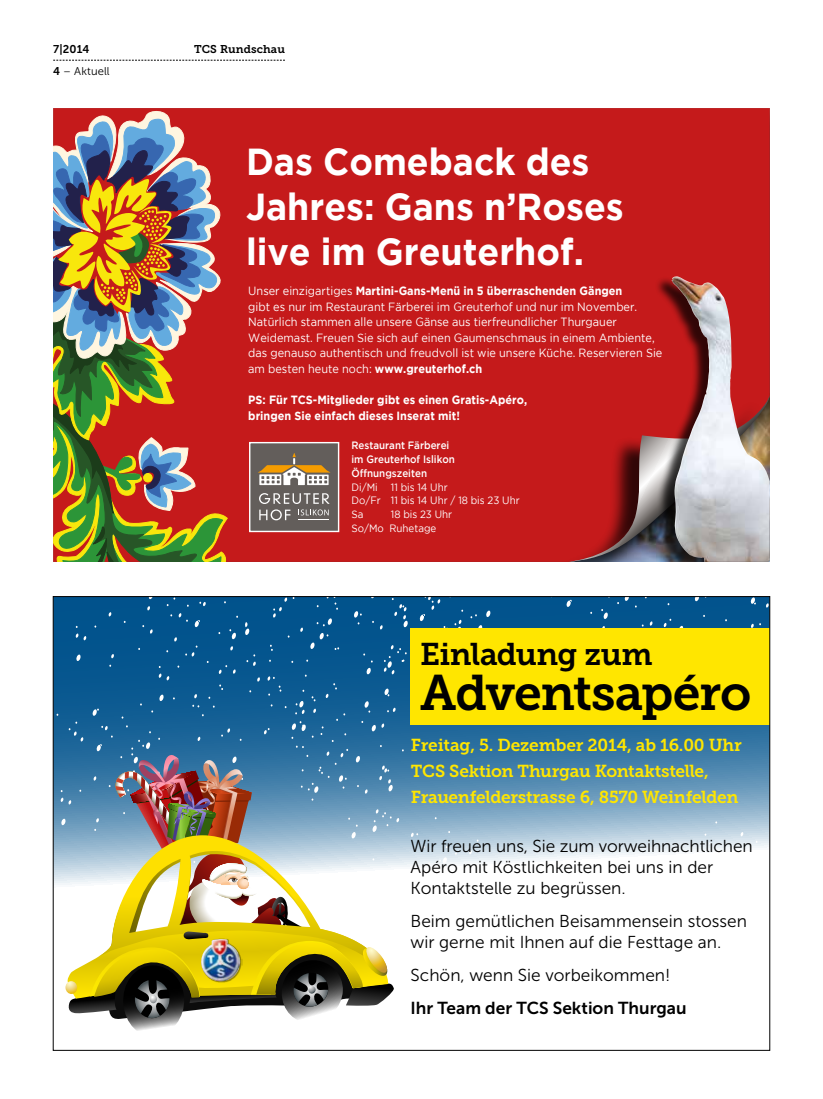
<style>
.page{position:relative;width:823px;height:1099px;background:#fff}
.page>*{position:absolute;margin:0;border:0;box-sizing:border-box;transform-origin:0 0}
.t1{font:49.75px "Museo Slab 700";letter-spacing:-.025em;color:#000}
.t2{font:700 37.5px/45px "Gotham";color:#fff;scale:.95 1}
.t3{font:31.25px "Museo Slab 700";letter-spacing:-.02em;color:#000}
.t4{font:17.25px/20.8px "Museo Sans 300";color:#000}
.t5{font:17.25px/26.1px "Museo Slab 700";letter-spacing:-.015em;color:#ffe600}
.t6{font:17.25px "Museo Sans 700";color:#000}
.t7{font:11.88px/15.6px "Gotham";color:#fff;scale:.92 1}
.t8{font:700 11.88px/15.6px "Gotham";color:#fff;scale:.92 1}
.t9{font:11.25px "Museo Slab 700";letter-spacing:.01em;color:#000}
.t10{font:11.25px "Museo Sans 300";letter-spacing:.01em;color:#000}
.t11{font:11.25px "Museo Sans 700";color:#000}
.t12{font:10.62px/13.8px "Gotham";color:#fff;scale:.92 1}
.t13{font:500 10.62px/13.8px "Gotham";color:#fff;scale:.92 1}
.s1{font-family:"Museo Sans 700"}
.s2{font-weight:700}
</style>
<div class="page">
<svg style="left:53px;top:60px;width:232px;height:1px"></svg>
<svg style="left:55px;top:598px;width:512px;height:287px"></svg>
<svg style="left:56px;top:697px;width:425px;height:188px"></svg>
<svg style="left:379px;top:598px;width:188px;height:255px;background:#6798ba"></svg>
<svg style="left:72px;top:598px;width:425px;height:151px;background:#115d93"></svg>
<svg style="left:154px;top:598px;width:216px;height:156px;background:#105c93"></svg>
<svg style="left:567px;top:725px;width:200px;height:133px;background:#78a3c2"></svg>
<svg style="left:300px;top:627px;width:3px;height:5px"></svg>
<svg style="left:246px;top:660px;width:10px;height:6px"></svg>
<svg style="left:267px;top:676px;width:7px;height:4px"></svg>
<svg style="left:273px;top:598px;width:21px;height:19px"></svg>
<svg style="left:327px;top:618px;width:5px;height:7px"></svg>
<svg style="left:245px;top:622px;width:4px;height:13px"></svg>
<svg style="left:291px;top:723px;width:5px;height:7px"></svg>
<svg style="left:310px;top:632px;width:14px;height:17px"></svg>
<svg style="left:325px;top:683px;width:12px;height:15px"></svg>
<svg style="left:334px;top:647px;width:5px;height:3px"></svg>
<svg style="left:295px;top:700px;width:8px;height:7px"></svg>
<svg style="left:197px;top:736px;width:3px;height:5px"></svg>
<svg style="left:221px;top:728px;width:9px;height:8px"></svg>
<svg style="left:263px;top:728px;width:6px;height:6px"></svg>
<div style="left:526px;top:598px;width:241px;height:30px;background:#02548d"></div>
<svg style="left:65px;top:754px;width:329px;height:277px"></svg>
<img style="left:200px;top:937px;width:42px;height:46px">
<img style="left:200px;top:939px;width:40px;height:42px">
<div style="left:410px;top:628px;width:359px;height:97px;background:#ffe600"></div>
<div style="left:228px;top:108px;width:541px;height:454px;background:#c51a1b"></div>
<svg style="left:53px;top:108px;width:175px;height:454px;background:#95694b"></svg>
<div style="left:544px;top:399px;width:218px;height:163px;background:#c51a1b"></div>
<svg style="left:568px;top:395px;width:86px;height:167px"></svg>
<div style="left:249px;top:442px;width:89px;height:89px;background:#635e5b"></div>
<div style="left:249px;top:442px;width:90px;height:90px;border:1px solid #fff"></div>
<svg style="left:259px;top:493px;width:70px;height:27px"></svg>
<hr style="left:298px;top:519px;width:30px;height:1px;background:#fff">
<svg style="left:258px;top:453px;width:72px;height:32px"></svg>
<div style="left:654px;top:276px;width:115px;height:286px;background:#000;opacity:.75"></div>
<img style="left:671px;top:277px;width:98px;height:285px">
<p class="t11" style="left:53px;top:43px;width:38px">7|2014</p>
<p class="t9" style="left:194px;top:43px;width:92px">TCS Rundschau</p>
<p class="t10" style="left:53px;top:65px;width:58px"><span class="s1">4</span> – Aktuell</p>
<h2 class="t2" style="left:246px;top:138px;width:399px">Das Comeback des<br>Jahres: Gans n’Roses live im Greuterhof.</h2>
<p class="t7" style="left:248px;top:283px;width:451px">Unser einzigartiges <span class="s2">Martini-Gans-Menü in 5 überraschenden Gängen<br></span>gibt es nur im Restaurant Färberei im Greuterhof und nur im November.<br>Natürlich stammen alle unsere Gänse aus tierfreundlicher Thurgauer Weidemast. Freuen Sie sich auf einen Gaumenschmaus in einem Ambiente, das genauso authentisch und freudvoll ist wie unsere Küche. Reservieren Sie am besten heute noch: <span class="s2">www.greuterhof.ch</span></p>
<p class="t8" style="left:248px;top:392px;width:304px">PS: Für TCS-Mitglieder gibt es einen Gratis-Apéro, bringen Sie einfach dieses Inserat mit!</p>
<p class="t13" style="left:351px;top:438px;width:114px">Restaurant Färberei im Greuterhof Islikon<br>Öffnungszeiten</p>
<p class="t12" style="left:351px;top:480px;width:184px">Di/Mi 11 bis 14 Uhr<br>Do/Fr 11 bis 14 Uhr / 18 bis 23 Uhr<br>Sa</p>
<p class="t12" style="left:351px;top:507px;width:111px;text-indent:39px">18 bis 23 Uhr<br>So/Mo Ruhetage</p>
<h3 class="t3" style="left:420px;top:636px;width:234px">Einladung zum</h3>
<h1 class="t1" style="left:420px;top:665px;width:332px">Adventsapéro</h1>
<h3 class="t5" style="left:410px;top:732px;width:332px">Freitag, 5. Dezember 2014, ab 16.00 Uhr<br>TCS Sektion Thurgau Kontaktstelle,<br>Frauenfelderstrasse 6, 8570 Weinfelden</h3>
<h3 class="t4" style="left:410px;top:836px;width:343px">Wir freuen uns, Sie zum vorweihnachtlichen<br>Apéro mit Köstlichkeiten bei uns in der<br>Kontaktstelle zu begrüssen.</h3>
<h3 class="t4" style="left:410px;top:910px;width:338px">Beim gemütlichen Beisammensein stossen wir gerne mit Ihnen auf die Festtage an.</h3>
<h3 class="t4" style="left:410px;top:964px;width:261px">Schön, wenn Sie vorbeikommen!</h3>
<h3 class="t6" style="left:410px;top:998px;width:277px">Ihr Team der TCS Sektion Thurgau</h3>
</div>
